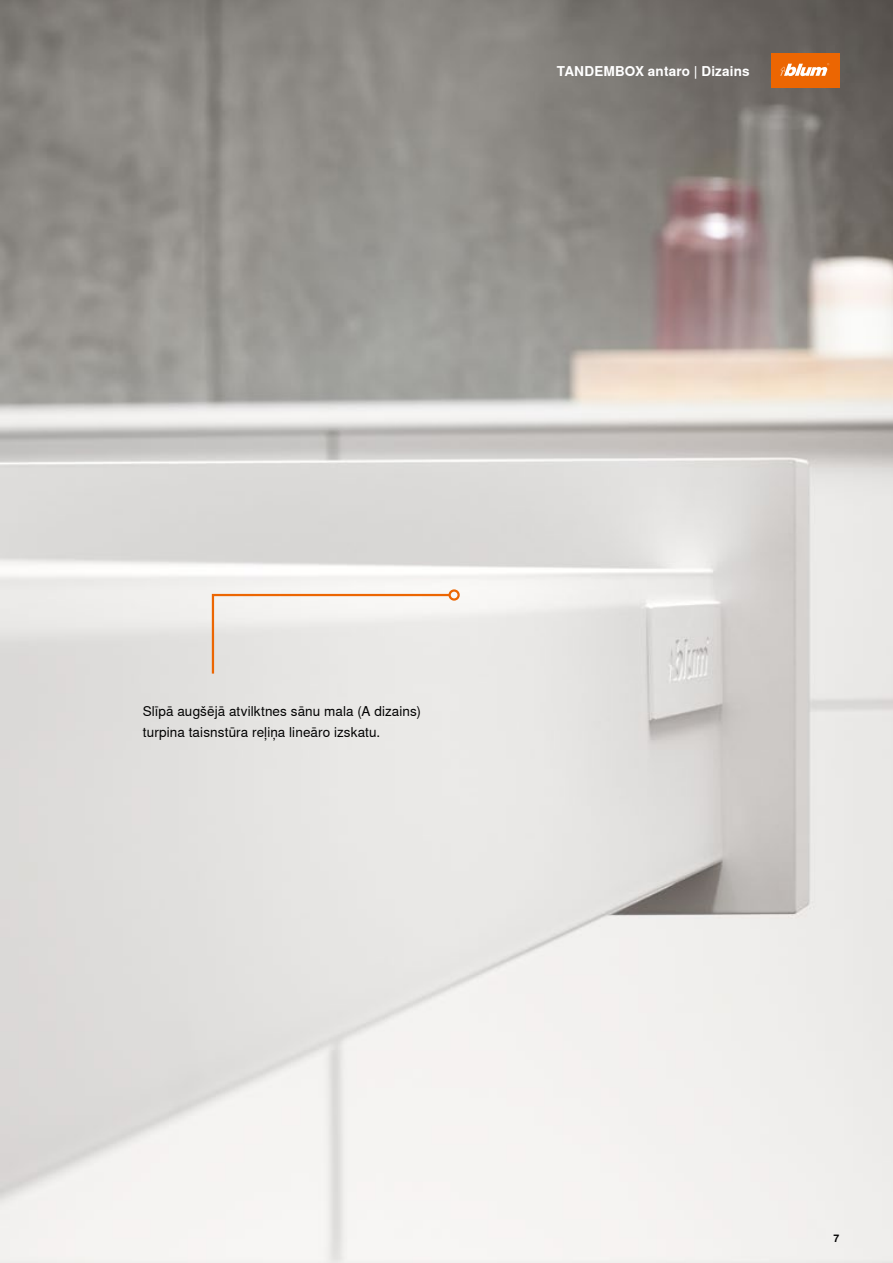
<style>
.page{position:relative;width:893px;height:1263px;background:#fff}
.page>*{position:absolute;margin:0;border:0;box-sizing:border-box;transform-origin:0 0}
._09_Copy_Black_Regular{font:13.5px/21px "Nimbus Sans Global";letter-spacing:.01em;color:#000}
._09_Category_White_Bold{font:700 13.5px "Nimbus Sans Global";letter-spacing:.01em;color:#fff}
.t1{font:700 10.5px "Nimbus Sans Global";color:#000}
</style>
<div class="page">
<img style="left:0;top:0;width:893px;height:1263px">
<div style="left:771px;top:54px;width:68px;height:34px;background:#ec6602"></div>
<svg style="left:780px;top:63px;width:49px;height:13px"></svg>
<svg style="left:211px;top:593px;width:241px;height:83px"></svg>
<div style="left:448px;top:589px;width:12px;height:12px;border:2px solid #ec6602;border-radius:50%"></div>
<p class="_09_Category_White_Bold" style="left:557px;top:63px;width:194px">TANDEMBOX antaro | Dizains</p>
<p class="_09_Copy_Black_Regular" style="left:143px;top:700px;width:280px">Slīpā augšējā atvilktnes sānu mala (A dizains) turpina taisnstūra reļiņa lineāro izskatu.</p>
<p class="t1" style="left:833px;top:1232px;width:7px">7</p>
</div>
